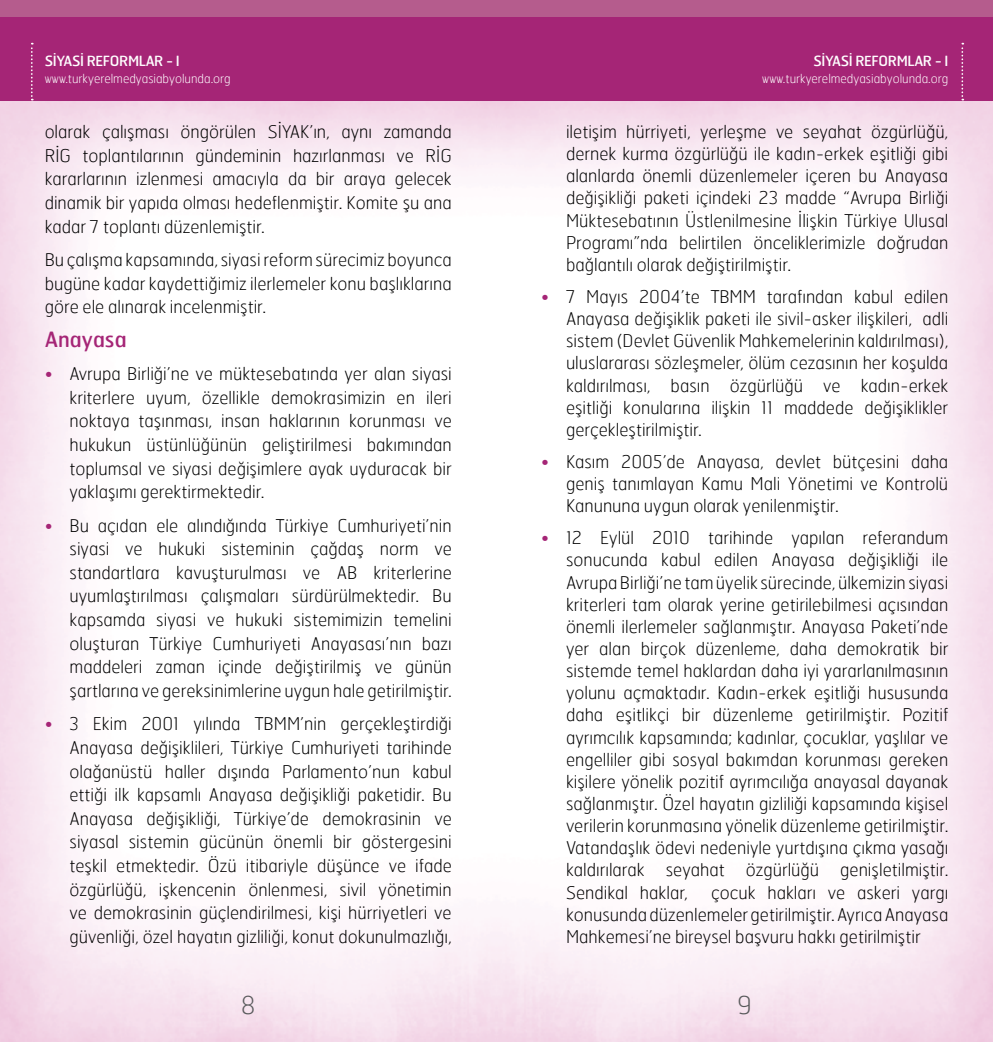
<style>
.page{position:relative;width:993px;height:1042px;background:#fff}
.page>*{position:absolute;margin:0;border:0;box-sizing:border-box;transform-origin:0 0}
.t1{font:100 24.5px "Hermes";color:#58595b}
.t2{font:21px "Hermes";color:#a52576}
.t3{font:100 17.5px/22.1px "Hermes";color:#000;text-align:justify}
.t4{font:14px "Hermes";letter-spacing:-.025em;color:#fff}
.t5{font:100 12.25px "Hermes";color:#fff}
.s1{color:#a52576}
</style>
<div class="page">
<img style="left:0;top:100px;width:992px;height:942px">
<div style="left:0;top:0;width:496px;height:100px;background:#a52576"></div>
<div style="left:496px;top:0;width:496px;height:100px;background:#a52576"></div>
<svg style="left:31px;top:43px;width:2px;height:57px"></svg>
<svg style="left:961px;top:43px;width:1px;height:57px"></svg>
<div style="left:0;top:0;width:496px;height:16px;background:#b55c8d"></div>
<div style="left:496px;top:0;width:496px;height:16px;background:#b55c8d"></div>
<p class="t4" style="left:45px;top:52px;width:136px">SİYASİ REFORMLAR - I</p>
<p class="t4" style="left:813px;top:52px;width:136px">SİYASİ REFORMLAR - I</p>
<p class="t5" style="left:45px;top:71px;width:187px">www.turkyerelmedyasiabyolunda.org</p>
<p class="t5" style="left:762px;top:71px;width:187px">www.turkyerelmedyasiabyolunda.org</p>
<p class="t3" style="left:45px;top:119px;width:408px;line-height:23.6px">olarak çalışması öngörülen SİYAK’ın, aynı zamanda RİG toplantılarının gündeminin hazırlanması ve RİG kararlarının izlenmesi amacıyla da bir araya gelecek dinamik bir yapıda olması hedeflenmiştir. Komite şu ana kadar 7 toplantı düzenlemiştir.</p>
<p class="t3" style="left:45px;top:247px;width:408px;line-height:23.6px">Bu çalışma kapsamında, siyasi reform sürecimiz boyunca bugüne kadar kaydettiğimiz ilerlemeler konu başlıklarına göre ele alınarak incelenmiştir.</p>
<p class="t2" style="left:45px;top:325px;width:83px">Anayasa</p>
<p class="t3" style="left:69px;top:361px;width:384px;line-height:23.6px;text-indent:-25px"><span class="s1">•</span> Avrupa Birliği’ne ve müktesebatında yer alan siyasi kriterlere uyum, özellikle demokrasimizin en ileri noktaya taşınması, insan haklarının korunması ve hukukun üstünlüğünün geliştirilmesi bakımından toplumsal ve siyasi değişimlere ayak uyduracak bir yaklaşımı gerektirmektedir.</p>
<p class="t3" style="left:69px;top:513px;width:383px;line-height:23.6px;text-indent:-25px"><span class="s1">•</span> Bu açıdan ele alındığında Türkiye Cumhuriyeti’nin siyasi ve hukuki sisteminin çağdaş norm ve standartlara kavuşturulması ve AB kriterlerine uyumlaştırılması çalışmaları sürdürülmektedir. Bu kapsamda siyasi ve hukuki sistemimizin temelini oluşturan Türkiye Cumhuriyeti Anayasası’nın bazı maddeleri zaman içinde değiştirilmiş ve günün şartlarına ve gereksinimlerine uygun hale getirilmiştir.</p>
<p class="t3" style="left:69px;top:712px;width:383px;line-height:23.6px;text-indent:-25px"><span class="s1">•</span> 3 Ekim 2001 yılında TBMM’nin gerçekleştirdiği Anayasa değişiklileri, Türkiye Cumhuriyeti tarihinde olağanüstü haller dışında Parlamento’nun kabul ettiği ilk kapsamlı Anayasa değişikliği paketidir. Bu Anayasa değişikliği, Türkiye’de demokrasinin ve siyasal sistemin gücünün önemli bir göstergesini teşkil etmektedir. Özü itibariyle düşünce ve ifade özgürlüğü, işkencenin önlenmesi, sivil yönetimin ve demokrasinin güçlendirilmesi, kişi hürriyetleri ve güvenliği, özel hayatın gizliliği, konut dokunulmazlığı,</p>
<p class="t3" style="left:566px;top:120px;width:383px">iletişim hürriyeti, yerleşme ve seyahat özgürlüğü, dernek kurma özgürlüğü ile kadın-erkek eşitliği gibi alanlarda önemli düzenlemeler içeren bu Anayasa değişikliği paketi içindeki 23 madde “Avrupa Birliği Müktesebatının Üstlenilmesine İlişkin Türkiye Ulusal Programı”nda belirtilen önceliklerimizle doğrudan bağlantılı olarak değiştirilmiştir.</p>
<p class="t3" style="left:566px;top:285px;width:383px;text-indent:-25px"><span class="s1">•</span> 7 Mayıs 2004’te TBMM tarafından kabul edilen Anayasa değişiklik paketi ile sivil-asker ilişkileri, adli sistem (Devlet Güvenlik Mahkemelerinin kaldırılması), uluslararası sözleşmeler, ölüm cezasının her koşulda kaldırılması, basın özgürlüğü ve kadın-erkek eşitliği konularına ilişkin 11 maddede değişiklikler gerçekleştirilmiştir.</p>
<p class="t3" style="left:566px;top:450px;width:383px;text-indent:-25px"><span class="s1">•</span> Kasım 2005’de Anayasa, devlet bütçesini daha geniş tanımlayan Kamu Mali Yönetimi ve Kontrolü Kanununa uygun olarak yenilenmiştir.</p>
<p class="t3" style="left:566px;top:526px;width:384px;text-indent:-25px"><span class="s1">•</span> 12 Eylül 2010 tarihinde yapılan referandum sonucunda kabul edilen Anayasa değişikliği ile Avrupa Birliği’ne tam üyelik sürecinde, ülkemizin siyasi kriterleri tam olarak yerine getirilebilmesi açısından önemli ilerlemeler sağlanmıştır. Anayasa Paketi’nde yer alan birçok düzenleme, daha demokratik bir sistemde temel haklardan daha iyi yararlanılmasının yolunu açmaktadır. Kadın-erkek eşitliği hususunda daha eşitlikçi bir düzenleme getirilmiştir. Pozitif ayrımcılık kapsamında; kadınlar, çocuklar, yaşlılar ve engelliler gibi sosyal bakımdan korunması gereken kişilere yönelik pozitif ayrımcılığa anayasal dayanak sağlanmıştır. Özel hayatın gizliliği kapsamında kişisel verilerin korunmasına yönelik düzenleme getirilmiştir.<br>Vatandaşlık ödevi nedeniyle yurtdışına çıkma yasağı kaldırılarak seyahat özgürlüğü genişletilmiştir.<br>Sendikal haklar,</p>
<p class="t3" style="left:566px;top:880px;width:383px;text-indent:145px">çocuk hakları ve askeri yargı konusunda düzenlemeler getirilmiştir. Ayrıca Anayasa Mahkemesi’ne bireysel başvuru hakkı getirilmiştir</p>
<h1 class="t1" style="left:241px;top:990px;width:16px">8</h1>
<h1 class="t1" style="left:737px;top:990px;width:17px">9</h1>
</div>
